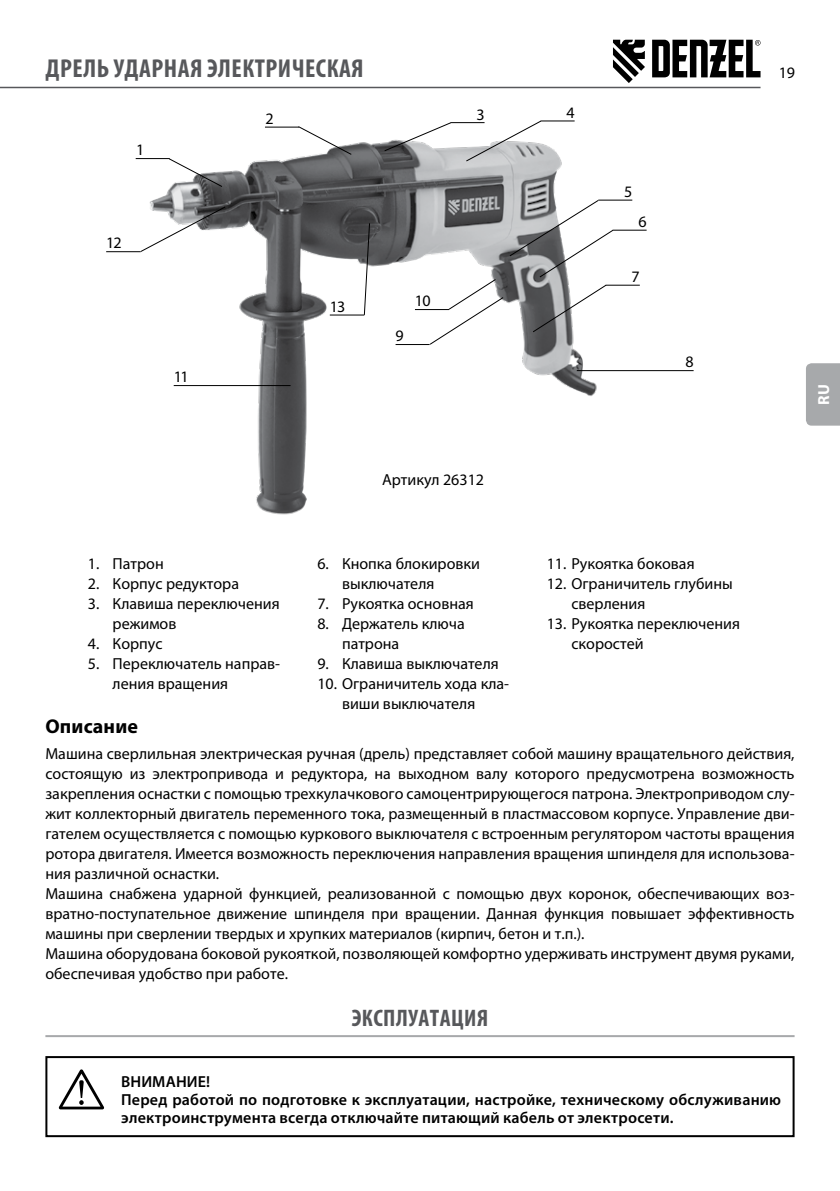
<style>
.page{position:relative;width:840px;height:1191px;background:#fff}
.page>*{position:absolute;margin:0;border:0;box-sizing:border-box;transform-origin:0 0}
.t1{font:700 condensed 26px "Myriad Pro";letter-spacing:.02em;color:#57585b}
.t2{font:700 condensed 24px "Myriad Pro";letter-spacing:.02em;color:#57585b}
.t3{font:700 20px "Myriad Pro";letter-spacing:.01em;color:#000}
.t4{font:16px/20px "Myriad Pro";color:#000}
.t5{font:600 16px/18px "Myriad Pro";letter-spacing:.01em;color:#000}
.t6{font:700 16px "Myriad Pro";color:#fff}
</style>
<div class="page">
<svg style="left:613px;top:40px;width:31px;height:43px"></svg>
<svg style="left:652px;top:40px;width:108px;height:37px"></svg>
<hr style="left:0;top:87px;width:760px;height:1px;background:#57585b">
<div style="left:806px;top:363px;width:33px;height:62px;background:#a7a9ab"></div>
<hr style="left:45px;top:1035px;width:749px;height:2px;background:#a7a9ab">
<img style="left:126px;top:120px;width:479px;height:395px">
<svg style="left:383px;top:122px;width:68px;height:30px"></svg>
<svg style="left:465px;top:120px;width:76px;height:42px"></svg>
<svg style="left:429px;top:200px;width:184px;height:145px"></svg>
<svg style="left:297px;top:126px;width:55px;height:29px"></svg>
<svg style="left:168px;top:158px;width:55px;height:29px"></svg>
<hr style="left:450px;top:122px;width:34px;height:1px;background:#000">
<hr style="left:540px;top:121px;width:34px;height:1px;background:#000">
<hr style="left:605px;top:285px;width:34px;height:1px;background:#000">
<hr style="left:395px;top:344px;width:34px;height:1px;background:#000">
<hr style="left:612px;top:230px;width:34px;height:1px;background:#000">
<hr style="left:598px;top:200px;width:34px;height:1px;background:#000">
<hr style="left:265px;top:127px;width:34px;height:1px;background:#000">
<hr style="left:136px;top:158px;width:34px;height:1px;background:#000">
<hr style="left:576px;top:370px;width:117px;height:1px;background:#000">
<hr style="left:329px;top:315px;width:35px;height:1px;background:#000">
<hr style="left:106px;top:251px;width:35px;height:1px;background:#000">
<svg style="left:363px;top:223px;width:7px;height:92px"></svg>
<svg style="left:140px;top:206px;width:86px;height:46px"></svg>
<hr style="left:174px;top:385px;width:116px;height:1px;background:#000">
<hr style="left:415px;top:309px;width:34px;height:1px;background:#000">
<svg style="left:59px;top:1069px;width:45px;height:40px"></svg>
<div style="left:45px;top:1056px;width:749px;height:81px;border:2px solid #000"></div>
<h1 class="t1" style="left:46px;top:59px;width:319px">ДРЕЛЬ УДАРНАЯ ЭЛЕКТРИЧЕСКАЯ</h1>
<p class="t4" style="left:778px;top:63px;width:18px">19</p>
<p class="t4" style="left:136px;top:140px;width:10px">1</p>
<p class="t4" style="left:106px;top:233px;width:17px">12</p>
<p class="t4" style="left:174px;top:367px;width:16px">11</p>
<p class="t4" style="left:265px;top:109px;width:10px">2</p>
<p class="t4" style="left:329px;top:297px;width:17px">13</p>
<p class="t4" style="left:476px;top:105px;width:10px">3</p>
<p class="t4" style="left:566px;top:103px;width:10px">4</p>
<p class="t4" style="left:395px;top:326px;width:10px">9</p>
<p class="t4" style="left:415px;top:292px;width:17px">10</p>
<p class="t4" style="left:623px;top:182px;width:10px">5</p>
<p class="t4" style="left:638px;top:212px;width:10px">6</p>
<p class="t4" style="left:631px;top:267px;width:10px">7</p>
<p class="t4" style="left:685px;top:352px;width:10px">8</p>
<p class="t6" style="left:817px;top:404px;width:22px;rotate:-90deg">RU</p>
<p class="t4" style="left:88px;top:554px;width:77px">1. Патрон</p>
<p class="t4" style="left:88px;top:574px;width:152px">2. Корпус редуктора</p>
<p class="t4" style="left:113px;top:594px;width:168px;text-indent:-25px">3. Клавиша переключения режимов</p>
<p class="t4" style="left:88px;top:634px;width:76px">4. Корпус</p>
<p class="t4" style="left:113px;top:654px;width:169px;text-indent:-25px">5. Переключатель направ&shy;ления вращения</p>
<p class="t4" style="left:382px;top:470px;width:104px">Артикул 26312</p>
<p class="t4" style="left:342px;top:554px;width:139px;text-indent:-25px">6. Кнопка блокировки выключателя</p>
<p class="t4" style="left:317px;top:594px;width:158px">7. Рукоятка основная</p>
<p class="t4" style="left:342px;top:614px;width:124px;text-indent:-25px">8. Держатель ключа патрона</p>
<p class="t4" style="left:317px;top:654px;width:183px">9. Клавиша выключателя</p>
<p class="t4" style="left:317px;top:674px;width:193px;text-align:center">10. Ограничитель хода кла&shy;виши выключателя</p>
<p class="t4" style="left:546px;top:554px;width:149px">11. Рукоятка боковая</p>
<p class="t4" style="left:571px;top:574px;width:163px;text-indent:-25px">12. Ограничитель глубины сверления</p>
<p class="t4" style="left:571px;top:614px;width:170px;text-indent:-25px">13. Рукоятка переключения скоростей</p>
<p class="t3" style="left:45px;top:719px;width:94px">Описание</p>
<p class="t4" style="left:45px;top:744px;width:750px">Машина сверлильная электрическая ручная (дрель) представляет собой машину вращательного действия, состоящую из электропривода и редуктора, на выходном валу которого предусмотрена возможность закрепления оснастки с помощью трехкулачкового самоцентрирующегося патрона. Электроприводом слу&shy;жит коллекторный двигатель переменного тока, размещенный в пластмассовом корпусе. Управление дви&shy;гателем осуществляется с помощью куркового выключателя с встроенным регулятором частоты вращения ротора двигателя. Имеется возможность переключения направления вращения шпинделя для использова&shy;ния различной оснастки.<br>Машина снабжена ударной функцией, реализованной с помощью двух коронок, обеспечивающих воз&shy;вратно-поступательное движение шпинделя при вращении. Данная функция повышает эффективность машины при сверлении твердых и хрупких материалов (кирпич, бетон и т.п.).<br>Машина оборудована боковой рукояткой, позволяющей комфортно удерживать инструмент двумя руками, обеспечивая удобство при работе.</p>
<h2 class="t2" style="left:351px;top:1006px;width:138px">ЭКСПЛУАТАЦИЯ</h2>
<p class="t5" style="left:121px;top:1073px;width:661px">ВНИМАНИЕ!<br>Перед работой по подготовке к эксплуатации, настройке, техническому обслуживанию электроинструмента всегда отключайте питающий кабель от электросети.</p>
</div>
